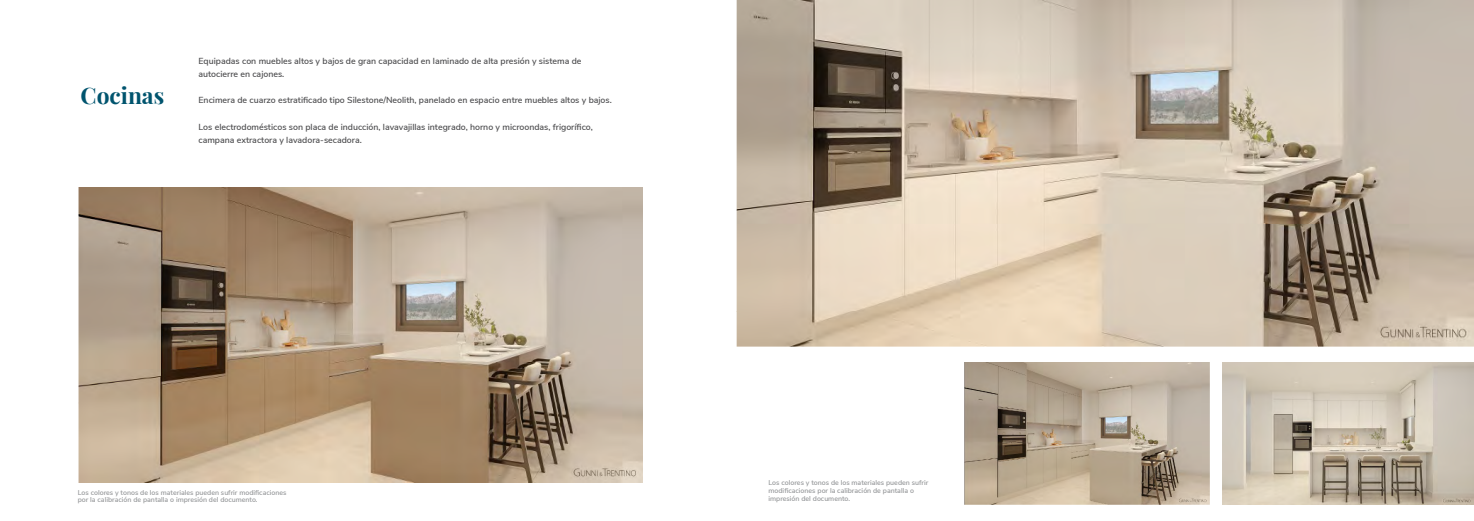
<style>
.page{position:relative;width:1474px;height:521px;background:#fff}
.page>*{position:absolute;margin:0;border:0;box-sizing:border-box;transform-origin:0 0}
.t1{font:700 22.75px "Playfair Display";color:#00546e}
.t2{font:600 8.75px/13.1px "Nunito Sans";color:#4d4d4f}
.t3{font:600 7px/7.9px "Nunito Sans";color:#959799}
</style>
<div class="page">
<img style="left:736px;top:0;width:737px;height:346px">
<img style="left:964px;top:362px;width:245px;height:142px">
<img style="left:1222px;top:363px;width:251px;height:142px">
<img style="left:78px;top:188px;width:565px;height:295px">
<h1 class="t1" style="left:81px;top:78px;width:85px">Cocinas</h1>
<p class="t2" style="left:198px;top:54px;width:384px">Equipadas con muebles altos y bajos de gran capacidad en laminado de alta presión y sistema de autocierre en cajones.</p>
<p class="t2" style="left:198px;top:93px;width:415px">Encimera de cuarzo estratificado tipo Silestone/Neolith, panelado en espacio entre muebles altos y bajos.</p>
<p class="t2" style="left:198px;top:119px;width:396px">Los electrodomésticos son placa de inducción, lavavajillas integrado, horno y microondas, frigorífico, campana extractora y lavadora-secadora.</p>
<p class="t3" style="left:78px;top:488px;width:210px">Los colores y tonos de los materiales pueden sufrir modificaciones por la calibración de pantalla o impresión del documento.</p>
<p class="t3" style="left:768px;top:478px;width:161px">Los colores y tonos de los materiales pueden sufrir modificaciones por la calibración de pantalla o impresión del documento.</p>
</div>
